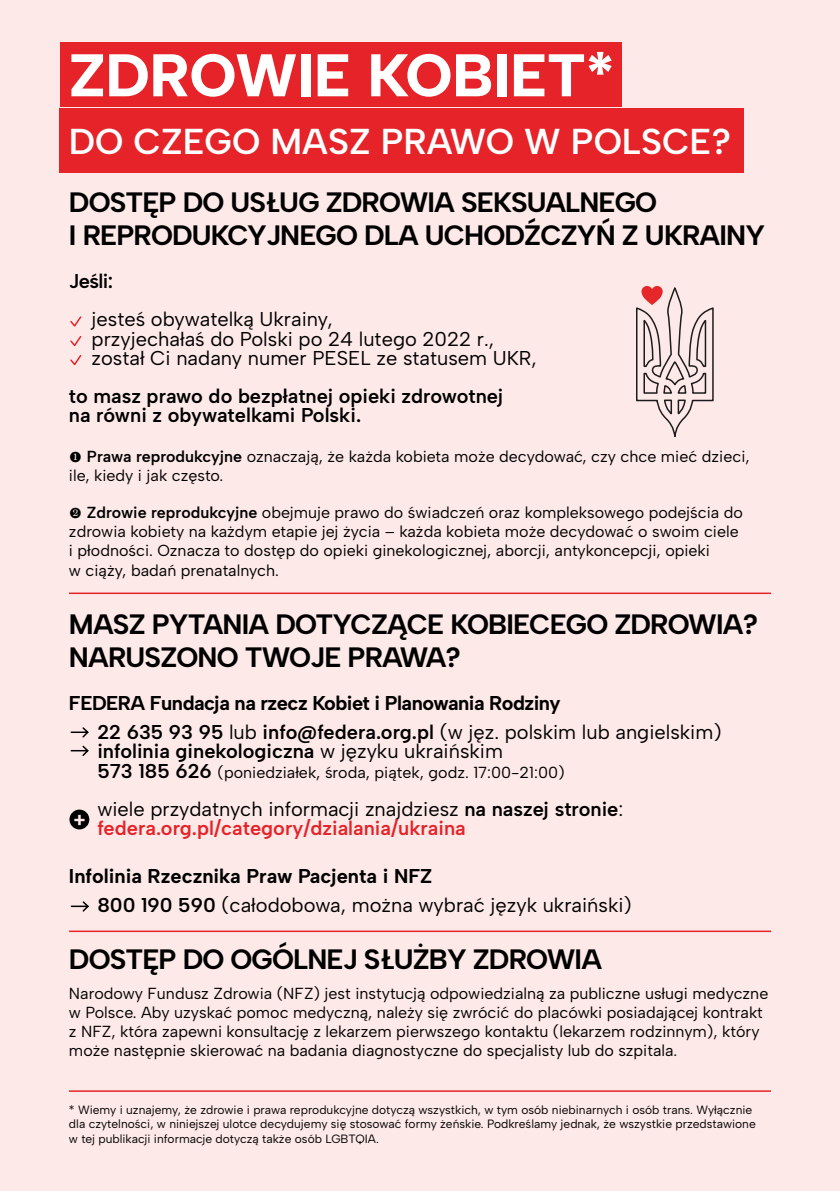
<style>
.page{position:relative;width:840px;height:1191px;background:#fff}
.page>*{position:absolute;margin:0;border:0;box-sizing:border-box;transform-origin:0 0}
.t1{font:800 60px "Albert Sans";color:#fff}
.t2{font:600 36px "Albert Sans";color:#fff}
.t3{font:700 28px/33.6px "Albert Sans";letter-spacing:-.03em;color:#000}
.t4{font:20px/19.2px "Albert Sans";color:#000}
.t5{font:600 20px/19.2px "Albert Sans";color:#000}
.t6{font:700 20px/28.8px "Albert Sans";letter-spacing:-.025em;color:#000}
.t7{font:600 20px/19.2px "Albert Sans";color:#e52329}
.t8{font:700 20px "Albert Sans";color:#fde9e7}
.t9{font:16px/19.2px "Albert Sans";color:#000}
.t10{font:12px/14.4px "Albert Sans";color:#000}
.s1{font-family:"Silva Text";font-weight:500}
.s2{font-weight:600}
.s3{font-weight:400}
.s4{font-weight:600;font-size:20px}
.s5{font-weight:400;color:#000}
.s6{color:#000}
.s7{font-weight:700}
</style>
<div class="page">
<div style="left:0;top:0;width:839px;height:1191px;background:#fde9e7"></div>
<div style="left:60px;top:42px;width:561px;height:64px;background:#e52329"></div>
<div style="left:60px;top:109px;width:683px;height:64px;background:#e52329"></div>
<hr style="left:69px;top:930px;width:701px;height:2px;background:#e52329">
<hr style="left:69px;top:592px;width:701px;height:2px;background:#e52329">
<hr style="left:69px;top:1090px;width:701px;height:1px;background:#e52329">
<svg style="left:636px;top:286px;width:78px;height:151px"></svg>
<svg style="left:70px;top:316px;width:12px;height:11px"></svg>
<svg style="left:70px;top:336px;width:12px;height:30px"></svg>
<svg style="left:70px;top:727px;width:19px;height:29px"></svg>
<div style="left:69px;top:809px;width:20px;height:20px;background:#000;border-radius:50%"></div>
<svg style="left:70px;top:901px;width:19px;height:11px"></svg>
<h1 class="t1" style="left:69px;top:39px;width:546px">ZDROWIE KOBIET*</h1>
<h2 class="t2" style="left:69px;top:120px;width:663px">DO CZEGO MASZ PRAWO W POLSCE?</h2>
<h3 class="t3" style="left:69px;top:185px;width:697px">DOSTĘP DO USŁUG ZDROWIA SEKSUALNEGO<br>I REPRODUKCYJNEGO DLA UCHODŹCZYŃ Z UKRAINY</h3>
<p class="t5" style="left:69px;top:271px;width:46px">Jeśli:</p>
<p class="t4" style="left:91px;top:310px;width:446px">jesteś obywatelką Ukrainy,<br>przyjechałaś do Polski po 24 lutego 2022 r., został Ci nadany numer PESEL ze statusem UKR,</p>
<p class="t5" style="left:69px;top:387px;width:435px">to masz prawo do bezpłatnej opieki zdrowotnej na równi z obywatelkami Polski.</p>
<p class="t9" style="left:69px;top:446px;width:681px"><span class="s1">❶</span> <span class="s2">Prawa reprodukcyjne</span> oznaczają, że każda kobieta może decydować, czy chce mieć dzieci, ile, kiedy i jak często.</p>
<p class="t9" style="left:69px;top:503px;width:675px"><span class="s1">❷</span> <span class="s2">Zdrowie reprodukcyjne</span> obejmuje prawo do świadczeń oraz kompleksowego podejścia do zdrowia kobiety na każdym etapie jej życia – każda kobieta może decydować o swoim ciele i płodności. Oznacza to dostęp do opieki ginekologicznej, aborcji, antykoncepcji, opieki<br>w ciąży, badań prenatalnych.</p>
<h3 class="t3" style="left:69px;top:607px;width:690px">MASZ PYTANIA DOTYCZĄCE KOBIECEGO ZDROWIA?<br>NARUSZONO TWOJE PRAWA?</h3>
<p class="t6" style="left:97px;top:689px;width:625px;text-indent:-28px">FEDERA Fundacja na rzecz Kobiet i Planowania Rodziny<br><span class="s2">22 635 93 95</span> <span class="s3">lub</span> <span class="s2">info@federa.org.pl</span> <span class="s3">(w jęz. polskim lub angielskim)</span></p>
<p class="t5" style="left:97px;top:742px;width:407px">infolinia ginekologiczna <span class="s3">w języku ukraińskim</span></p>
<p class="t9" style="left:97px;top:762px;width:468px"><span class="s4">573 185 626</span> (poniedziałek, środa, piątek, godz. 17:00-21:00)</p>
<p class="t7" style="left:97px;top:799px;width:527px"><span class="s5">wiele przydatnych informacji znajdziesz</span> <span class="s6">na naszej stronie</span><span class="s5">: </span>federa.org.pl/category/dzialania/ukraina</p>
<p class="t8" style="left:73px;top:807px;width:14px">+</p>
<p class="t4" style="left:97px;top:861px;width:535px;line-height:28.8px;text-indent:-28px"><span class="s7">Infolinia Rzecznika Praw Pacjenta i NFZ<br></span><span class="s2">800 190 590</span> (całodobowa, można wybrać język ukraiński)</p>
<h3 class="t3" style="left:69px;top:942px;width:534px">DOSTĘP DO OGÓLNEJ SŁUŻBY ZDROWIA</h3>
<p class="t9" style="left:69px;top:983px;width:700px">Narodowy Fundusz Zdrowia (NFZ) jest instytucją odpowiedzialną za publiczne usługi medyczne w Polsce. Aby uzyskać pomoc medyczną, należy się zwrócić do placówki posiadającej kontrakt z NFZ, która zapewni konsultację z lekarzem pierwszego kontaktu (lekarzem rodzinnym), który może następnie skierować na badania diagnostyczne do specjalisty lub do szpitala.</p>
<p class="t10" style="left:69px;top:1102px;width:688px">* Wiemy i uznajemy, że zdrowie i prawa reprodukcyjne dotyczą wszystkich, w tym osób niebinarnych i osób trans. Wyłącznie dla czytelności, w niniejszej ulotce decydujemy się stosować formy żeńskie. Podkreślamy jednak, że wszystkie przedstawione w tej publikacji informacje dotyczą także osób LGBTQIA.</p>
</div>
